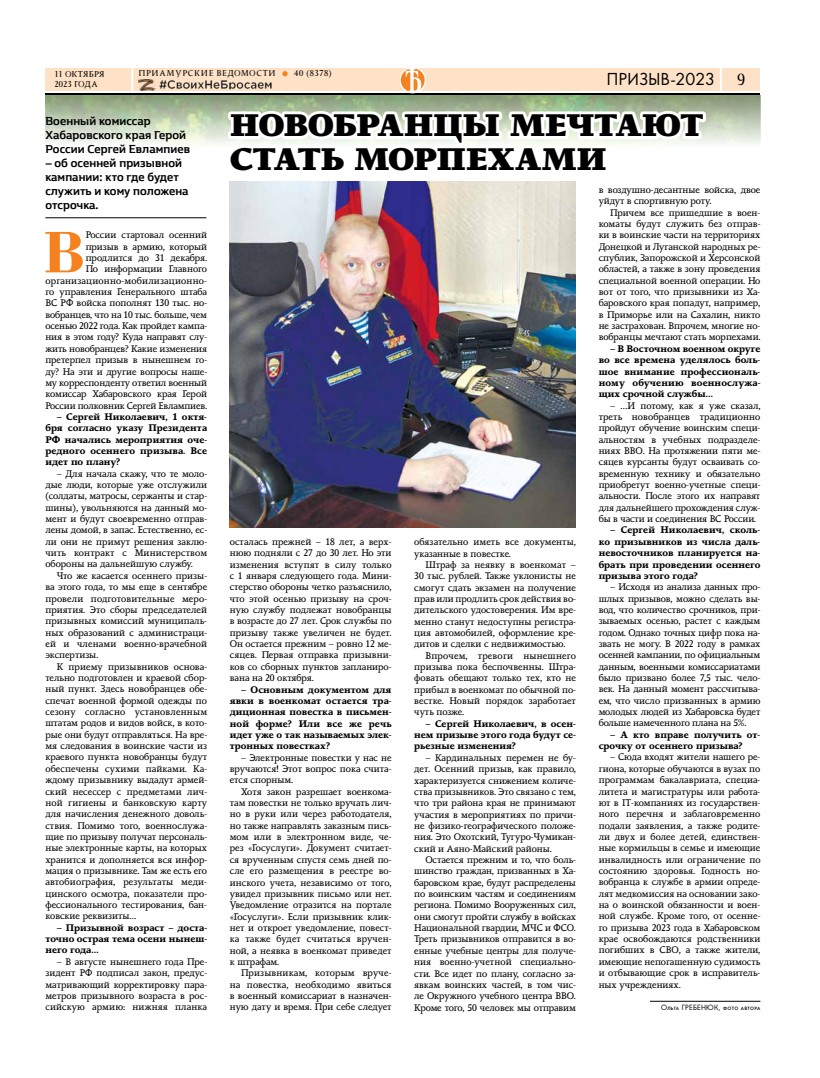
<style>
.page{position:relative;width:820px;height:1078px;background:#fff}
.page>*{position:absolute;margin:0;border:0;box-sizing:border-box;transform-origin:0 0}
.t1{font:700 60.4px "Borjomi";color:#f5821f}
.t2{font:900 31px/34px "Conqueror Slab";letter-spacing:-.015em;color:#000}
.t3{font:16px "Orenburg C";letter-spacing:.02em;color:#000}
.t4{font:16px "Conqueror";color:#000}
.t5{font:700 12px/14px "Renault Life Cy Web";letter-spacing:.01em;color:#000;scale:.96 1}
.t6{font:9.5px/11.3px "Conqueror Slab";color:#000;text-align:justify}
.t7{font:700 9.5px/11.3px "Conqueror Slab";color:#000;text-align:justify}
.t8{font:8.5px "Conqueror";letter-spacing:.05em;color:#000}
.t9{font:8.5px/10px "Conqueror";letter-spacing:-.005em;color:#000}
.t10{font:7px "Orenburg SCC";letter-spacing:.04em;color:#000}
.s1{color:#f5821f}
</style>
<div class="page">
<hr style="left:45px;top:93px;width:715px;height:1px;background:#000">
<div style="left:45px;top:68px;width:715px;height:23px;background:#fee2c8"></div>
<hr style="left:719px;top:68px;width:2px;height:23px;background:#fff">
<hr style="left:131px;top:68px;width:2px;height:23px;background:#fff">
<img style="left:159px;top:80px;width:66px;height:9px">
<img style="left:139px;top:79px;width:16px;height:11px">
<hr style="left:649px;top:1000px;width:111px;height:1px;background:#000">
<hr style="left:45px;top:217px;width:161px;height:1px;background:#000">
<svg style="left:225px;top:68px;width:483px;height:80px"></svg>
<img style="left:230px;top:181px;width:345px;height:346px">
<p class="t9" style="left:54px;top:70px;width:52px">11 ОКТЯБРЯ<br>2023 ГОДА</p>
<p class="t8" style="left:138px;top:68px;width:195px">ПРИАМУРСКИЕ ВЕДОМОСТИ <span class="s1">●</span> 40 (8378)</p>
<h3 class="t3" style="left:606px;top:70px;width:110px">ПРИЗЫВ-2023</h3>
<h3 class="t4" style="left:736px;top:70px;width:9px">9</h3>
<p class="t5" style="left:45px;top:114px;width:152px">Военный комиссар<br>Хабаровского края Герой<br>России Сергей Евлампиев</p>
<p class="t5" style="left:45px;top:156px;width:151px">– об осенней призывной кампании: кто где будет служить и кому положена отсрочка.</p>
<p class="t6" style="left:45px;top:229px;width:163px;text-align:right">России стартовал осенний<br>призыв в армию, который продлится до 31 декабря.<br>По информации Главного организационно-мобилизационно&shy;го управления Генерального штаба<br>ВС РФ войска пополнят 130 тыс. но&shy;вобранцев, что на 10 тыс. больше, чем осенью 2022 года. Как пройдет кампа&shy;ния в этом году? Куда направят слу&shy;жить новобранцев? Какие изменения претерпел призыв в нынешнем го&shy;ду? На эти и другие вопросы наше&shy;му корреспонденту ответил военный комиссар Хабаровского края Герой<br>России полковник Сергей Евлампиев.</p>
<p class="t7" style="left:45px;top:411px;width:163px;text-indent:11px">– Сергей Николаевич, 1 октя&shy;бря согласно указу Президента РФ начались мероприятия оче&shy;редного осеннего призыва. Все идет по плану?</p>
<p class="t6" style="left:45px;top:468px;width:163px;text-indent:11px">– Для начала скажу, что те моло&shy;дые люди, которые уже отслужили (солдаты, матросы, сержанты и стар&shy;шины), увольняются на данный мо&shy;мент и будут своевременно отправ&shy;лены домой, в запас. Естественно, ес&shy;ли они не примут решения заклю&shy;чить контракт с Министерством обороны на дальнейшую службу.</p>
<p class="t6" style="left:45px;top:570px;width:163px;text-indent:11px">Что же касается осеннего призы&shy;ва этого года, то мы еще в сентябре провели подготовительные меро&shy;приятия. Это сборы председателей призывных комиссий муниципаль&shy;ных образований с администраци&shy;ей и членами военно-врачебной экспертизы.</p>
<p class="t6" style="left:45px;top:660px;width:163px;text-indent:11px">К приему призывников основа&shy;тельно подготовлен и краевой сбор&shy;ный пункт. Здесь новобранцев обе&shy;спечат военной формой одежды по сезону согласно установленным штатам родов и видов войск, в кото&shy;рые они будут отправляться. На вре&shy;мя следования в воинские части из краевого пункта новобранцы будут обеспечены сухими пайками. Ка&shy;ждому призывнику выдадут армей&shy;ский несессер с предметами лич&shy;ной гигиены и банковскую карту для начисления денежного доволь&shy;ствия. Помимо того, военнослужа&shy;щие по призыву получат персональ&shy;ные электронные карты, на которых хранится и дополняется вся инфор&shy;мация о призывнике. Там же есть его автобиография, результаты меди&shy;цинского осмотра, показатели про&shy;фессионального тестирования, бан&shy;ковские реквизиты…</p>
<p class="t7" style="left:45px;top:921px;width:163px;text-indent:11px">– Призывной возраст – доста&shy;точно острая тема осени нынеш&shy;него года…</p>
<p class="t6" style="left:45px;top:955px;width:163px;text-indent:11px">– В августе нынешнего года Пре&shy;зидент РФ подписал закон, предус&shy;матривающий корректировку пара&shy;метров призывного возраста в рос&shy;сийскую армию: нижняя планка</p>
<h1 class="t1" style="left:43px;top:217px;width:45px">В</h1>
<h2 class="t2" style="left:230px;top:109px;width:474px">НОВОБРАНЦЫ МЕЧТАЮТ<br>СТАТЬ МОРПЕХАМИ</h2>
<p class="t6" style="left:230px;top:536px;width:163px">осталась прежней – 18 лет, а верх&shy;нюю подняли с 27 до 30 лет. Но эти изменения вступят в силу только с 1 января следующего года. Мини&shy;стерство обороны четко разъяснило, что этой осенью призыву на сроч&shy;ную службу подлежат новобранцы в возрасте до 27 лет. Срок службы по призыву также увеличен не будет.<br>Он остается прежним – ровно 12 ме&shy;сяцев. Первая отправка призывни&shy;ков со сборных пунктов запланиро&shy;вана на 20 октября.</p>
<p class="t7" style="left:230px;top:683px;width:163px;text-indent:11px">– Основным документом для явки в военкомат остается тра&shy;диционная повестка в письмен&shy;ной форме? Или все же речь идет уже о так называемых элек&shy;тронных повестках?</p>
<p class="t6" style="left:230px;top:751px;width:163px;text-indent:11px">– Электронные повестки у нас не вручаются! Этот вопрос пока счита&shy;ется спорным.</p>
<p class="t6" style="left:230px;top:785px;width:163px;text-indent:11px">Хотя закон разрешает военкома&shy;там повестки не только вручать лич&shy;но в руки или через работодателя, но также направлять заказным пись&shy;мом или в электронном виде, че&shy;рез «Госуслуги». Документ считает&shy;ся врученным спустя семь дней по&shy;сле его размещения в реестре во&shy;инского учета, независимо от того, увидел призывник письмо или нет.<br>Уведомление отразится на портале «Госуслуги». Если призывник клик&shy;нет и откроет уведомление, повест&shy;ка также будет считаться вручен&shy;ной, а неявка в военкомат приведет к штрафам.</p>
<p class="t6" style="left:230px;top:967px;width:163px;text-indent:11px">Призывникам, которым вруче&shy;на повестка, необходимо явиться в военный комиссариат в назначен&shy;ную дату и время. При себе следует</p>
<p class="t6" style="left:414px;top:536px;width:163px">обязательно иметь все документы, указанные в повестке.</p>
<p class="t6" style="left:414px;top:559px;width:163px;text-indent:11px">Штраф за неявку в военкомат – 30 тыс. рублей. Также уклонисты не смогут сдать экзамен на получение прав или продлить срок действия во&shy;дительского удостоверения. Им вре&shy;менно станут недоступны регистра&shy;ция автомобилей, оформление кре&shy;дитов и сделки с недвижимостью.</p>
<p class="t6" style="left:414px;top:649px;width:163px;text-indent:11px">Впрочем, тревоги нынешнего призыва пока беспочвенны. Штра&shy;фовать обещают только тех, кто не прибыл в военкомат по обычной по&shy;вестке. Новый порядок заработает чуть позже.</p>
<p class="t7" style="left:414px;top:717px;width:163px;text-indent:11px">– Сергей Николаевич, в осен&shy;нем призыве этого года будут се&shy;рьезные изменения?</p>
<p class="t6" style="left:414px;top:752px;width:163px;text-indent:11px">– Кардинальных перемен не бу&shy;дет. Осенний призыв, как правило, характеризуется снижением количе&shy;ства призывников. Это связано с тем, что три района края не принимают участия в мероприятиях по причи&shy;не физико-географического положе&shy;ния. Это Охотский, Тугуро-Чумикан&shy;ский и Аяно-Майский районы.</p>
<p class="t6" style="left:414px;top:854px;width:163px;text-indent:11px">Остается прежним и то, что боль&shy;шинство граждан, призванных в Ха&shy;баровском крае, будут распределены по воинским частям и соединениям региона. Помимо Вооруженных сил, они смогут пройти службу в войсках Национальной гвардии, МЧС и ФСО.<br>Треть призывников отправится в во&shy;енные учебные центры для получе&shy;ния военно-учетной специально&shy;сти. Все идет по плану, согласно за&shy;явкам воинских частей, в том чис&shy;ле Окружного учебного центра ВВО.<br>Кроме того, 50 человек мы отправим</p>
<p class="t6" style="left:598px;top:184px;width:163px">в воздушно-десантные войска, двое уйдут в спортивную роту.</p>
<p class="t6" style="left:598px;top:207px;width:163px;text-indent:11px">Причем все пришедшие в воен&shy;коматы будут служить без отправ&shy;ки в воинские части на территориях Донецкой и Луганской народных ре&shy;спублик, Запорожской и Херсонской областей, а также в зону проведения специальной военной операции. Но вот от того, что призывники из Ха&shy;баровского края попадут, например, в Приморье или на Сахалин, никто не застрахован. Впрочем, многие но&shy;вобранцы мечтают стать морпехами.</p>
<p class="t7" style="left:598px;top:343px;width:163px;text-indent:11px">– В Восточном военном округе во все времена уделялось боль&shy;шое внимание профессиональ&shy;ному обучению военнослужа&shy;щих срочной службы…</p>
<p class="t6" style="left:598px;top:400px;width:163px;text-indent:11px">– …И потому, как я уже сказал, треть новобранцев традиционно пройдут обучение воинским специ&shy;альностям в учебных подразделе&shy;ниях ВВО. На протяжении пяти ме&shy;сяцев курсанты будут осваивать со&shy;временную технику и обязательно приобретут военно-учетные специ&shy;альности. После этого их направят для дальнейшего прохождения служ&shy;бы в части и соединения ВС России.</p>
<p class="t7" style="left:598px;top:524px;width:163px;text-indent:11px">– Сергей Николаевич, сколь&shy;ко призывников из числа даль&shy;невосточников планируется на&shy;брать при проведении осеннего призыва этого года?</p>
<p class="t6" style="left:598px;top:581px;width:163px;text-indent:11px">– Исходя из анализа данных про&shy;шлых призывов, можно сделать вы&shy;вод, что количество срочников, при&shy;зываемых осенью, растет с каждым годом. Однако точных цифр пока на&shy;звать не могу. В 2022 году в рамках осенней кампании, по официальным данным, военными комиссариатами было призвано более 7,5 тыс. чело&shy;век. На данный момент рассчитыва&shy;ем, что число призванных в армию молодых людей из Хабаровска будет больше намеченного плана на 5%.</p>
<p class="t7" style="left:598px;top:728px;width:163px;text-indent:11px">– А кто вправе получить от&shy;срочку от осеннего призыва?</p>
<p class="t6" style="left:598px;top:751px;width:163px;text-indent:11px">– Сюда входят жители нашего ре&shy;гиона, которые обучаются в вузах по программам бакалавриата, специа&shy;литета и магистратуры или работа&shy;ют в IT-компаниях из государствен&shy;ного перечня и заблаговременно подали заявления, а также родите&shy;ли двух и более детей, единствен&shy;ные кормильцы в семье и имеющие инвалидность или ограничение по состоянию здоровья. Годность но&shy;вобранца к службе в армии опреде&shy;лят медкомиссия на основании зако&shy;на о воинской обязанности и воен&shy;ной службе. Кроме того, от осенне&shy;го призыва 2023 года в Хабаровском крае освобождаются родственники погибших в СВО, а также жители, имеющие непогашенную судимость и отбывающие срок в исправитель&shy;ных учреждениях.</p>
<p class="t10" style="left:660px;top:1002px;width:101px">Ольга ГРЕБЕНЮК, фото автора</p>
</div>
